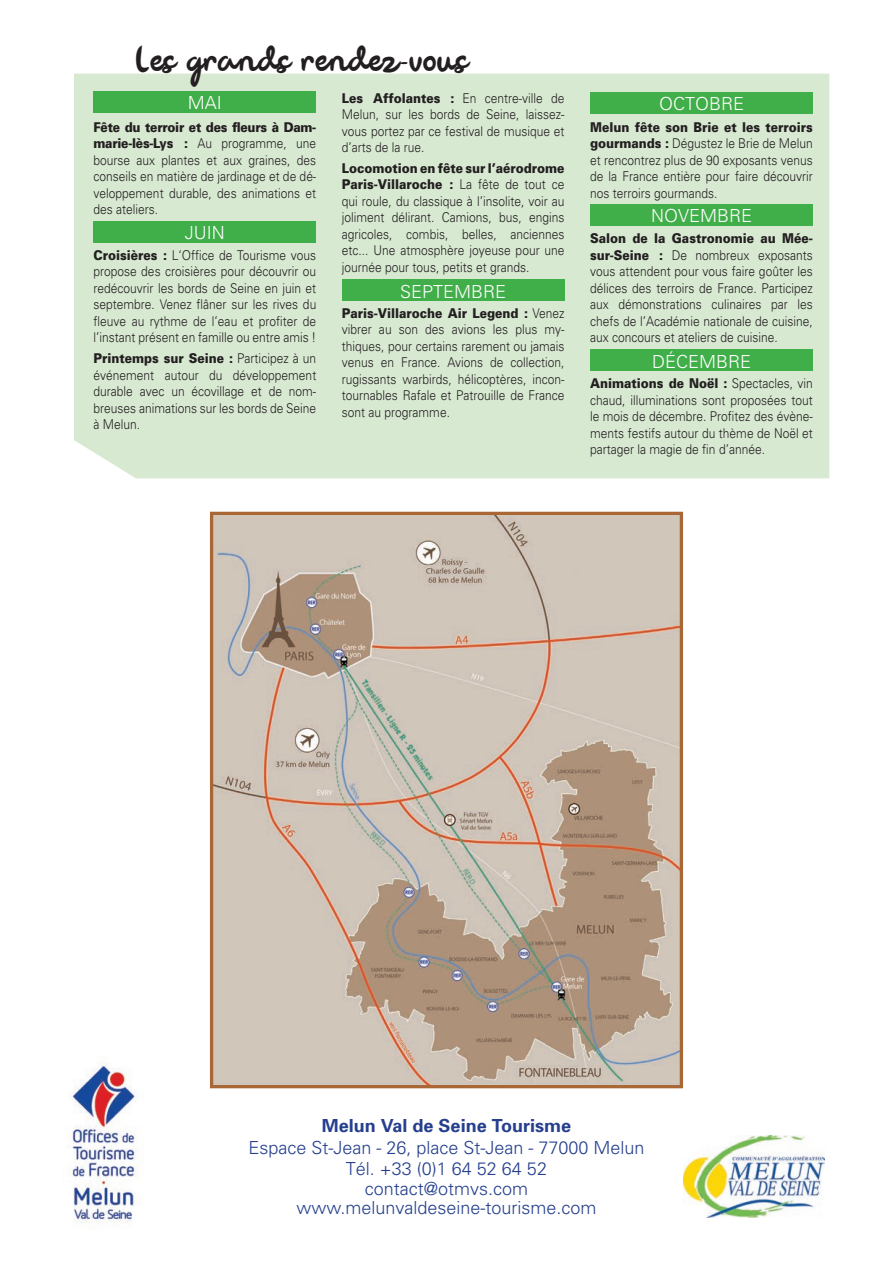
<style>
.page{position:relative;width:893px;height:1263px;background:#fff}
.page>*{position:absolute;margin:0;border:0;box-sizing:border-box;transform-origin:0 0}
.t1{font:42px "Dillova";color:#231f20;scale:.94 1}
.t2{font:300 18px "Univers";color:#253f8e}
.t3{font:300 18px "Univers";color:#fff}
.t4{font:700 18px "Univers";color:#253f8e}
.t5{font:300 13.5px/16.5px "Univers";color:#231f20;text-align:justify;scale:.89 1}
.s1{font-weight:900}
</style>
<div class="page">
<div style="left:74px;top:74px;width:755px;height:404px;background:#d8e9d2"></div>
<img style="left:214px;top:516px;width:465px;height:568px">
<div style="left:210px;top:512px;width:473px;height:576px;border:3px solid #a86735"></div>
<div style="left:94px;top:92px;width:222px;height:21px;background:#40ae49"></div>
<div style="left:342px;top:279px;width:223px;height:22px;background:#40ae49"></div>
<div style="left:590px;top:204px;width:223px;height:21px;background:#40ae49"></div>
<div style="left:590px;top:350px;width:223px;height:21px;background:#40ae49"></div>
<div style="left:590px;top:92px;width:223px;height:22px;background:#40ae49"></div>
<div style="left:94px;top:222px;width:222px;height:21px;background:#40ae49"></div>
<img style="left:683px;top:1135px;width:141px;height:82px">
<img style="left:69px;top:1059px;width:69px;height:170px">
<p class="t1" style="left:136px;top:39px;width:355px">Les grands rendez-vous</p>
<p class="t3" style="left:188px;top:92px;width:36px">MAI</p>
<p class="t5" style="left:342px;top:89px;width:252px"><span class="s1">Les Affolantes :</span> En centre-ville de Melun, sur les bords de Seine, laissez&shy;vous portez par ce festival de musique et d’arts de la rue.</p>
<p class="t5" style="left:342px;top:159px;width:252px"><span class="s1">Locomotion en fête sur l’aérodrome Paris-Villaroche :</span> La fête de tout ce qui roule, du classique à l’insolite, voir au joliment délirant. Camions, bus, engins agricoles, combis, belles, anciennes etc... Une atmosphère joyeuse pour une journée pour tous, petits et grands.</p>
<p class="t5" style="left:342px;top:304px;width:252px"><span class="s1">Paris-Villaroche Air Legend :</span> Venez vibrer au son des avions les plus my&shy;thiques, pour certains rarement ou jamais venus en France. Avions de collection, rugissants warbirds, hélicoptères, incon&shy;tournables Rafale et Patrouille de France sont au programme.</p>
<p class="t5" style="left:94px;top:118px;width:252px"><span class="s1">Fête du terroir et des fleurs à Dam&shy;marie-lès-Lys :</span> Au programme, une bourse aux plantes et aux graines, des conseils en matière de jardinage et de dé&shy;veloppement durable, des animations et des ateliers.</p>
<p class="t5" style="left:94px;top:246px;width:252px"><span class="s1">Croisières :</span> L‘Office de Tourisme vous propose des croisières pour découvrir ou redécouvrir les bords de Seine en juin et septembre. Venez flâner sur les rives du fleuve au rythme de l’eau et profiter de l’instant présent en famille ou entre amis !</p>
<p class="t5" style="left:94px;top:350px;width:252px"><span class="s1">Printemps sur Seine :</span> Participez à un événement autour du développement durable avec un écovillage et de nom&shy;breuses animations sur les bords de Seine à Melun.</p>
<p class="t3" style="left:185px;top:221px;width:41px">JUIN</p>
<p class="t3" style="left:400px;top:280px;width:108px">SEPTEMBRE</p>
<p class="t3" style="left:659px;top:93px;width:87px">OCTOBRE</p>
<p class="t5" style="left:590px;top:118px;width:252px"><span class="s1">Melun fête son Brie et les terroirs gourmands :</span> Dégustez le Brie de Melun et rencontrez plus de 90 exposants venus de la France entière pour faire découvrir nos terroirs gourmands.</p>
<p class="t5" style="left:590px;top:230px;width:252px"><span class="s1">Salon de la Gastronomie au Mée&shy;sur-Seine :</span> De nombreux exposants vous attendent pour vous faire goûter les délices des terroirs de France. Participez aux démonstrations culinaires par les chefs de l’Académie nationale de cuisine, aux concours et ateliers de cuisine.</p>
<p class="t5" style="left:590px;top:375px;width:252px"><span class="s1">Animations de Noël :</span> Spectacles, vin chaud, illuminations sont proposées tout le mois de décembre. Profitez des évène&shy;ments festifs autour du thème de Noël et partager la magie de fin d’année.</p>
<p class="t3" style="left:651px;top:205px;width:102px">NOVEMBRE</p>
<p class="t3" style="left:652px;top:351px;width:100px">DÉCEMBRE</p>
<p class="t4" style="left:322px;top:1114px;width:251px">Melun Val de Seine Tourisme</p>
<p class="t2" style="left:248px;top:1136px;width:398px">Espace St-Jean - 26, place St-Jean - 77000 Melun</p>
<p class="t2" style="left:346px;top:1158px;width:203px">Tél. +33 (0)1 64 52 64 52</p>
<p class="t2" style="left:365px;top:1177px;width:165px">contact@otmvs.com</p>
<p class="t2" style="left:296px;top:1197px;width:302px">www.melunvaldeseine-tourisme.com</p>
</div>
